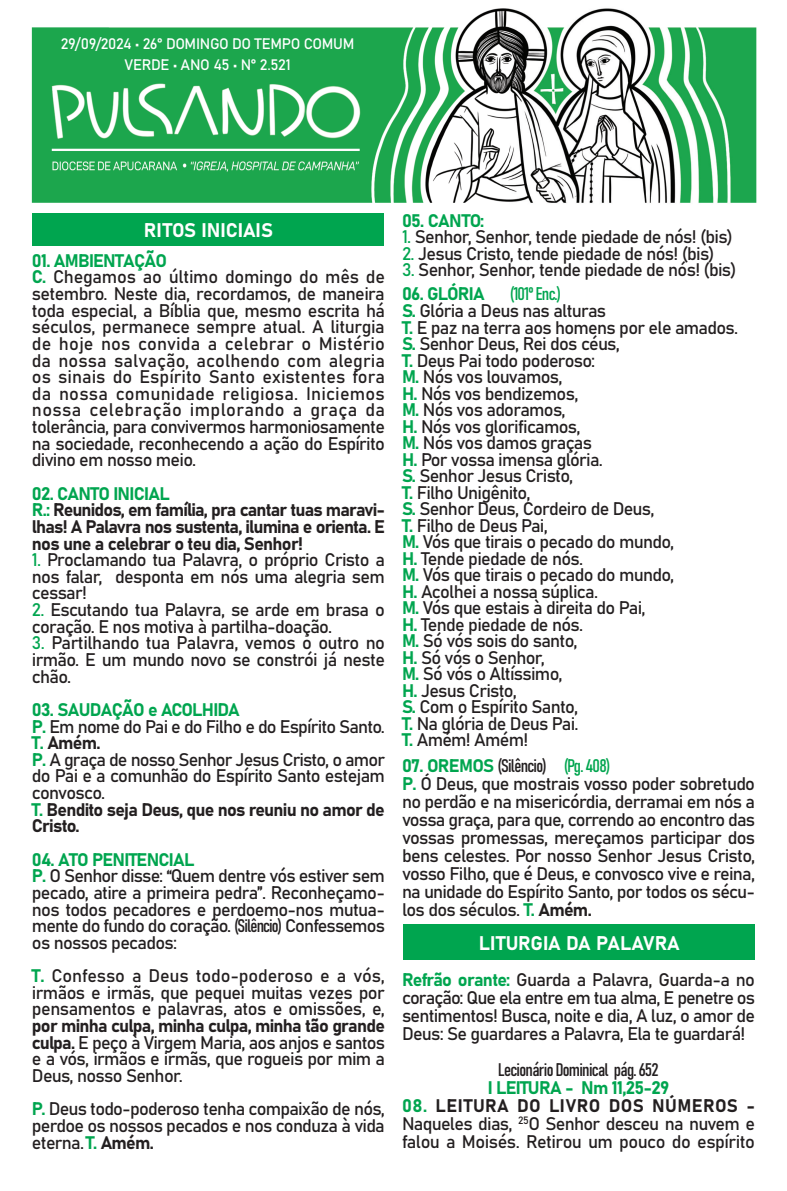
<style>
.page{position:relative;width:787px;height:1191px;background:#fff}
.page>*{position:absolute;margin:0;border:0;box-sizing:border-box;transform-origin:0 0}
.t1{font:19.5px "Bahnschrift";color:#fff}
.t2{font:18px/16.6px "Bahnschrift";letter-spacing:-.04em;color:#231f20}
.t3{font:18px/16.6px "Bahnschrift";letter-spacing:-.02em;color:#231f20}
.t4{font:18px "Bahnschrift";letter-spacing:-.04em;color:#00a54f}
.t5{font:15px/21px "Bahnschrift";letter-spacing:-.02em;color:#fff;text-align:center}
.s1{color:#00a54f}
</style>
<div class="page">
<div style="left:33px;top:213px;width:351px;height:32px;background:#00a54f"></div>
<img style="left:31px;top:8px;width:726px;height:195px">
<div style="left:403px;top:924px;width:352px;height:36px;background:#00a54f"></div>
<p class="t5" style="left:61px;top:33px;width:295px">29/09/2024 • 26° DOMINGO DO TEMPO COMUM<br>VERDE • ANO 45 • N° 2.521</p>
<p class="t1" style="left:144px;top:215px;width:131px">RITOS INICIAIS</p>
<p class="t3" style="left:32px;top:251px;width:355px"><span class="s1">01. AMBIENTAÇÃO<br>C.</span> Chegamos ao último domingo do mês de setembro. Neste dia, recordamos, de maneira toda especial, a Bíblia que, mesmo escrita há séculos, permanece sempre atual. A liturgia de hoje nos convida a celebrar o Mistério da nossa salvação, acolhendo com alegria os sinais do Espírito Santo existentes fora da nossa comunidade religiosa. Iniciemos nossa celebração implorando a graça da tolerância, para convivermos harmoniosamente na sociedade, reconhecendo a ação do Espírito divino em nosso meio.</p>
<p class="t2" style="left:32px;top:484px;width:355px"><span class="s1">02. CANTO INICIAL<br>R.:</span> Reunidos, em família, pra cantar tuas maravi&shy;lhas! A Palavra nos sustenta, ilumina e orienta. E nos une a celebrar o teu dia, Senhor!</p>
<p class="t2" style="left:32px;top:550px;width:354px;text-align:justify"><span class="s1">1.</span> Proclamando tua Palavra, o próprio Cristo a nos falar, desponta em nós uma alegria sem cessar!</p>
<p class="t2" style="left:32px;top:600px;width:354px"><span class="s1">2.</span> Escutando tua Palavra, se arde em brasa o coração. E nos motiva à partilha-doação.</p>
<p class="t2" style="left:32px;top:633px;width:354px;text-align:justify"><span class="s1">3.</span> Partilhando tua Palavra, vemos o outro no irmão. E um mundo novo se constrói já neste chão.</p>
<p class="t2" style="left:32px;top:700px;width:354px"><span class="s1">03. SAUDAÇÃO e ACOLHIDA<br>P.</span> Em nome do Pai e do Filho e do Espírito Santo.<br><span class="s1">T.</span> Amém.<br><span class="s1">P.</span> A graça de nosso Senhor Jesus Cristo, o amor do Pai e a comunhão do Espírito Santo estejam convosco.<br><span class="s1">T.</span> Bendito seja Deus, que nos reuniu no amor de<br>Cristo.</p>
<p class="t2" style="left:32px;top:849px;width:354px"><span class="s1">04. ATO PENITENCIAL<br>P.</span> O Senhor disse: “Quem dentre vós estiver sem pecado, atire a primeira pedra”. Reconheçamo&shy;nos todos pecadores e perdoemo-nos mutua&shy;mente do fundo do coração. (Silêncio) Confessemos os nossos pecados:</p>
<p class="t2" style="left:32px;top:966px;width:354px;text-align:justify"><span class="s1">T.</span> Confesso a Deus todo-poderoso e a vós, irmãos e irmãs, que pequei muitas vezes por pensamentos e palavras, atos e omissões, e, por minha culpa, minha culpa, minha tão grande culpa. E peço à Virgem Maria, aos anjos e santos e a vós, irmãos e irmãs, que rogueis por mim a Deus, nosso Senhor.</p>
<p class="t2" style="left:32px;top:1099px;width:354px;text-align:justify"><span class="s1">P.</span> Deus todo-poderoso tenha compaixão de nós, perdoe os nossos pecados e nos conduza à vida eterna. <span class="s1">T.</span> Amém.</p>
<p class="t4" style="left:402px;top:207px;width:84px">05. CANTO:</p>
<p class="t2" style="left:402px;top:227px;width:332px"><span class="s1">1.</span> Senhor, Senhor, tende piedade de nós! (bis)</p>
<p class="t2" style="left:402px;top:244px;width:314px"><span class="s1">2.</span> Jesus Cristo, tende piedade de nós! (bis)</p>
<p class="t2" style="left:402px;top:260px;width:336px"><span class="s1">3.</span> Senhor, Senhor, tende piedade de nós! (bis)</p>
<p class="t4" style="left:402px;top:280px;width:84px">06. GLÓRIA</p>
<p class="t2" style="left:402px;top:285px;width:338px;text-indent:108px"><span class="s1">(101º Enc.)<br>S.</span> Glória a Deus nas alturas<br><span class="s1">T.</span> E paz na terra aos homens por ele amados.<br><span class="s1">S.</span> Senhor Deus, Rei dos céus,<br><span class="s1">T.</span> Deus Pai todo poderoso:<br><span class="s1">M.</span> Nós vos louvamos,<br><span class="s1">H.</span> Nós vos bendizemos,<br><span class="s1">M.</span> Nós vos adoramos,<br><span class="s1">H.</span> Nós vos glorificamos,<br><span class="s1">M.</span> Nós vos damos graças<br><span class="s1">H.</span> Por vossa imensa glória.<br><span class="s1">S.</span> Senhor Jesus Cristo,<br><span class="s1">T.</span> Filho Unigênito,<br><span class="s1">S.</span> Senhor Deus, Cordeiro de Deus,<br><span class="s1">T.</span> Filho de Deus Pai,<br><span class="s1">M.</span> Vós que tirais o pecado do mundo,<br><span class="s1">H.</span> Tende piedade de nós.<br><span class="s1">M.</span> Vós que tirais o pecado do mundo,<br><span class="s1">H.</span> Acolhei a nossa súplica.<br><span class="s1">M.</span> Vós que estais à direita do Pai,<br><span class="s1">H.</span> Tende piedade de nós.<br><span class="s1">M.</span> Só vós sois do santo,<br><span class="s1">H.</span> Só vós o Senhor,<br><span class="s1">M.</span> Só vós o Altíssimo,<br><span class="s1">H.</span> Jesus Cristo,<br><span class="s1">S.</span> Com o Espírito Santo,<br><span class="s1">T.</span> Na glória de Deus Pai.<br><span class="s1">T.</span> Amém! Amém!</p>
<p class="t2" style="left:402px;top:755px;width:355px;line-height:18px"><span class="s1">07. OREMOS</span> (Silêncio) <span class="s1">(Pg. 408)<br>P.</span> Ó Deus, que mostrais vosso poder sobretudo no perdão e na misericórdia, derramai em nós a vossa graça, para que, correndo ao encontro das vossas promessas, mereçamos participar dos bens celestes. Por nosso Senhor Jesus Cristo, vosso Filho, que é Deus, e convosco vive e reina, na unidade do Espírito Santo, por todos os sécu&shy;los dos séculos. <span class="s1">T.</span> Amém.</p>
<p class="t1" style="left:479px;top:928px;width:202px">LITURGIA DA PALAVRA</p>
<p class="t2" style="left:402px;top:969px;width:355px;line-height:18px;text-align:justify"><span class="s1">Refrão orante:</span> Guarda a Palavra, Guarda-a no coração: Que ela entre em tua alma, E penetre os sentimentos! Busca, noite e dia, A luz, o amor de Deus: Se guardares a Palavra, Ela te guardará!</p>
<p class="t2" style="left:498px;top:1059px;width:162px">Lecionário Dominical pág. 652</p>
<p class="t4" style="left:488px;top:1073px;width:183px">I LEITURA - Nm 11,25-29</p>
<p class="t2" style="left:402px;top:1095px;width:354px;line-height:18px;text-align:justify"><span class="s1">08.</span> LEITURA DO LIVRO DOS NÚMEROS - Naqueles dias, <sup>25</sup>O Senhor desceu na nuvem e falou a Moisés. Retirou um pouco do espírito</p>
</div>
